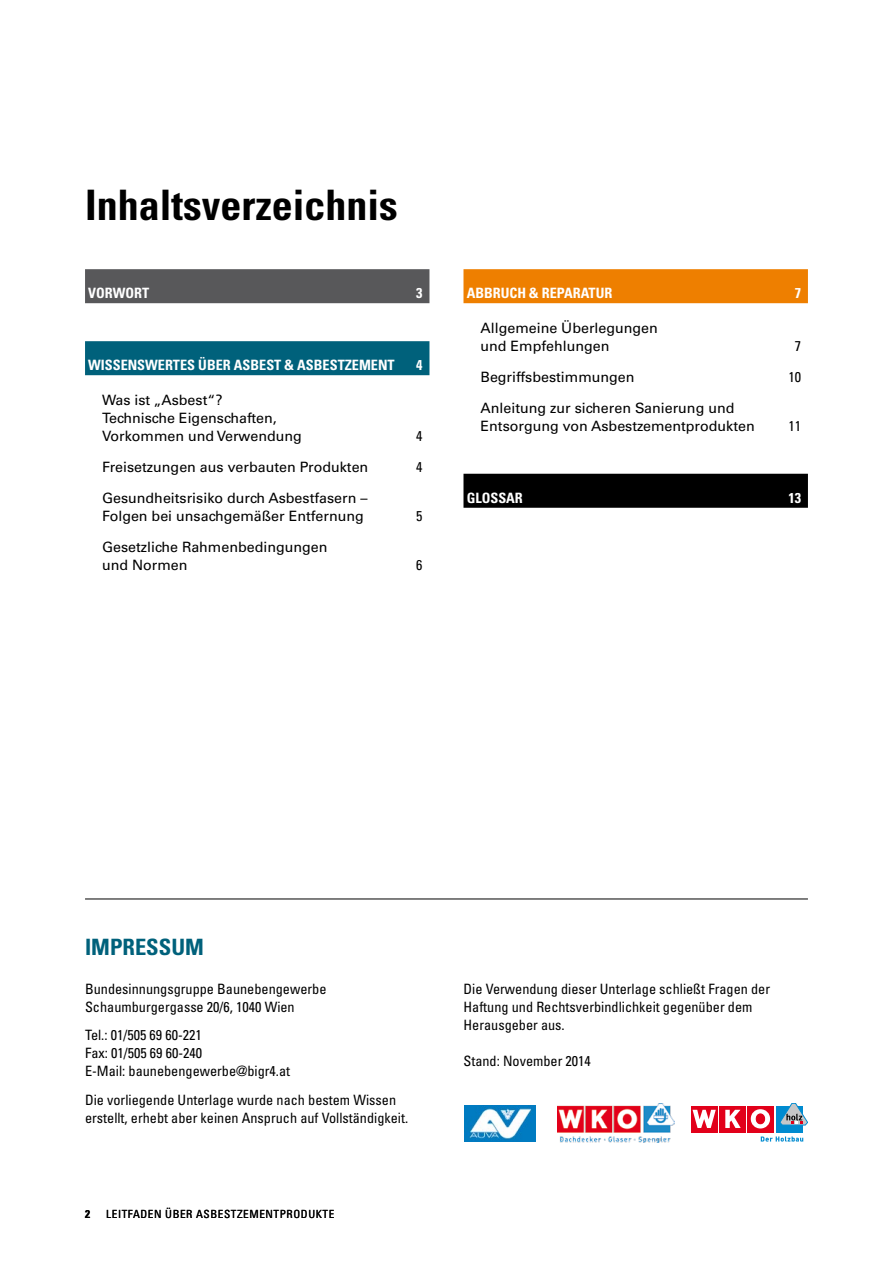
<style>
.page{position:relative;width:893px;height:1263px;background:#fff}
.page>*{position:absolute;margin:0;border:0;box-sizing:border-box;transform-origin:0 0}
.t1{font:700 condensed 42px "Univers";color:#000}
.t2{font:700 condensed 22.5px "Univers";color:#00617b}
.t3{font:condensed 14.25px/18px "Univers";color:#000}
.t4{font:14.25px/18px "Univers";color:#000}
.t5{font:700 condensed 14.25px "Univers";color:#fff}
.t6{font:condensed 11.25px "Univers";letter-spacing:.05em;color:#000}
.t7{font:700 condensed 11.25px "Univers";color:#000}
</style>
<div class="page">
<div style="left:85px;top:269px;width:344px;height:34px;background:#58585a"></div>
<div style="left:85px;top:341px;width:344px;height:34px;background:#00617b"></div>
<div style="left:463px;top:269px;width:345px;height:34px;background:#ee7f00"></div>
<div style="left:463px;top:474px;width:345px;height:34px;background:#000"></div>
<hr style="left:85px;top:899px;width:723px;height:1px;background:#000">
<img style="left:558px;top:1103px;width:117px;height:40px">
<div style="left:747px;top:1106px;width:27px;height:26px;background:#e2001a"></div>
<div style="left:719px;top:1106px;width:27px;height:26px;background:#e2001a"></div>
<svg style="left:725px;top:1110px;width:16px;height:18px"></svg>
<div style="left:691px;top:1106px;width:26px;height:26px;background:#e2001a"></div>
<svg style="left:692px;top:1110px;width:24px;height:18px"></svg>
<div style="left:776px;top:1106px;width:27px;height:26px;background:#008bd0"></div>
<svg style="left:751px;top:1109px;width:19px;height:19px"></svg>
<div style="left:756px;top:1114px;width:9px;height:10px;background:#e2001a;border-radius:50%"></div>
<div style="left:756px;top:1114px;width:9px;height:10px;border:1px solid #e2001a;border-radius:50%"></div>
<svg style="left:780px;top:1103px;width:28px;height:22px"></svg>
<svg style="left:761px;top:1136px;width:42px;height:5px"></svg>
<img style="left:465px;top:1106px;width:71px;height:35px">
<p class="t1" style="left:85px;top:179px;width:314px">Inhaltsverzeichnis</p>
<p class="t5" style="left:88px;top:284px;width:62px">VORWORT</p>
<p class="t5" style="left:416px;top:284px;width:8px">3</p>
<p class="t5" style="left:88px;top:356px;width:308px">WISSENSWERTES ÜBER ASBEST &amp; ASBESTZEMENT</p>
<p class="t5" style="left:416px;top:356px;width:8px">4</p>
<p class="t4" style="left:102px;top:391px;width:201px">Was ist „Asbest“?<br>Technische Eigenschaften,<br>Vorkommen und Verwendung</p>
<p class="t3" style="left:416px;top:427px;width:8px">4</p>
<p class="t4" style="left:102px;top:458px;width:268px">Freisetzungen aus verbauten Produkten</p>
<p class="t3" style="left:416px;top:458px;width:8px">4</p>
<p class="t4" style="left:102px;top:489px;width:267px">Gesundheitsrisiko durch Asbestfasern –<br>Folgen bei unsachgemäßer Entfernung</p>
<p class="t3" style="left:416px;top:506px;width:8px">5</p>
<p class="t4" style="left:102px;top:537px;width:227px">Gesetzliche Rahmenbedingungen und Normen</p>
<p class="t3" style="left:416px;top:555px;width:8px">6</p>
<p class="t5" style="left:467px;top:284px;width:147px">ABBRUCH &amp; REPARATUR</p>
<p class="t5" style="left:795px;top:284px;width:8px">7</p>
<p class="t4" style="left:480px;top:319px;width:179px">Allgemeine Überlegungen und Empfehlungen</p>
<p class="t3" style="left:795px;top:337px;width:8px">7</p>
<p class="t4" style="left:480px;top:368px;width:156px">Begriffsbestimmungen</p>
<p class="t3" style="left:788px;top:368px;width:14px">10</p>
<p class="t4" style="left:480px;top:399px;width:276px">Anleitung zur sicheren Sanierung und<br>Entsorgung von Asbestzementprodukten</p>
<p class="t3" style="left:788px;top:416px;width:14px">11</p>
<p class="t5" style="left:467px;top:489px;width:58px">GLOSSAR</p>
<p class="t5" style="left:788px;top:489px;width:14px">13</p>
<p class="t2" style="left:85px;top:933px;width:120px">IMPRESSUM</p>
<p class="t3" style="left:85px;top:979px;width:243px">Bundesinnungsgruppe Baunebengewerbe</p>
<p class="t3" style="left:85px;top:997px;width:211px">Schaumburgergasse 20/6, 1040 Wien</p>
<p class="t3" style="left:85px;top:1026px;width:118px">Tel.: 01/505 69 60-221</p>
<p class="t3" style="left:85px;top:1044px;width:119px">Fax: 01/505 69 60-240</p>
<p class="t3" style="left:85px;top:1062px;width:207px">E-Mail: baunebengewerbe@bigr4.at</p>
<p class="t3" style="left:85px;top:1090px;width:325px">Die vorliegende Unterlage wurde nach bestem Wissen erstellt, erhebt aber keinen Anspruch auf Vollständigkeit.</p>
<p class="t7" style="left:85px;top:1207px;width:6px">2</p>
<p class="t6" style="left:106px;top:1207px;width:230px">LEITFADEN ÜBER ASBESTZEMENTPRODUKTE</p>
<p class="t3" style="left:463px;top:979px;width:308px">Die Verwendung dieser Unterlage schließt Fragen der<br>Haftung und Rechtsverbindlichkeit gegenüber dem<br>Herausgeber aus.</p>
<p class="t3" style="left:463px;top:1051px;width:129px">Stand: November 2014</p>
</div>
